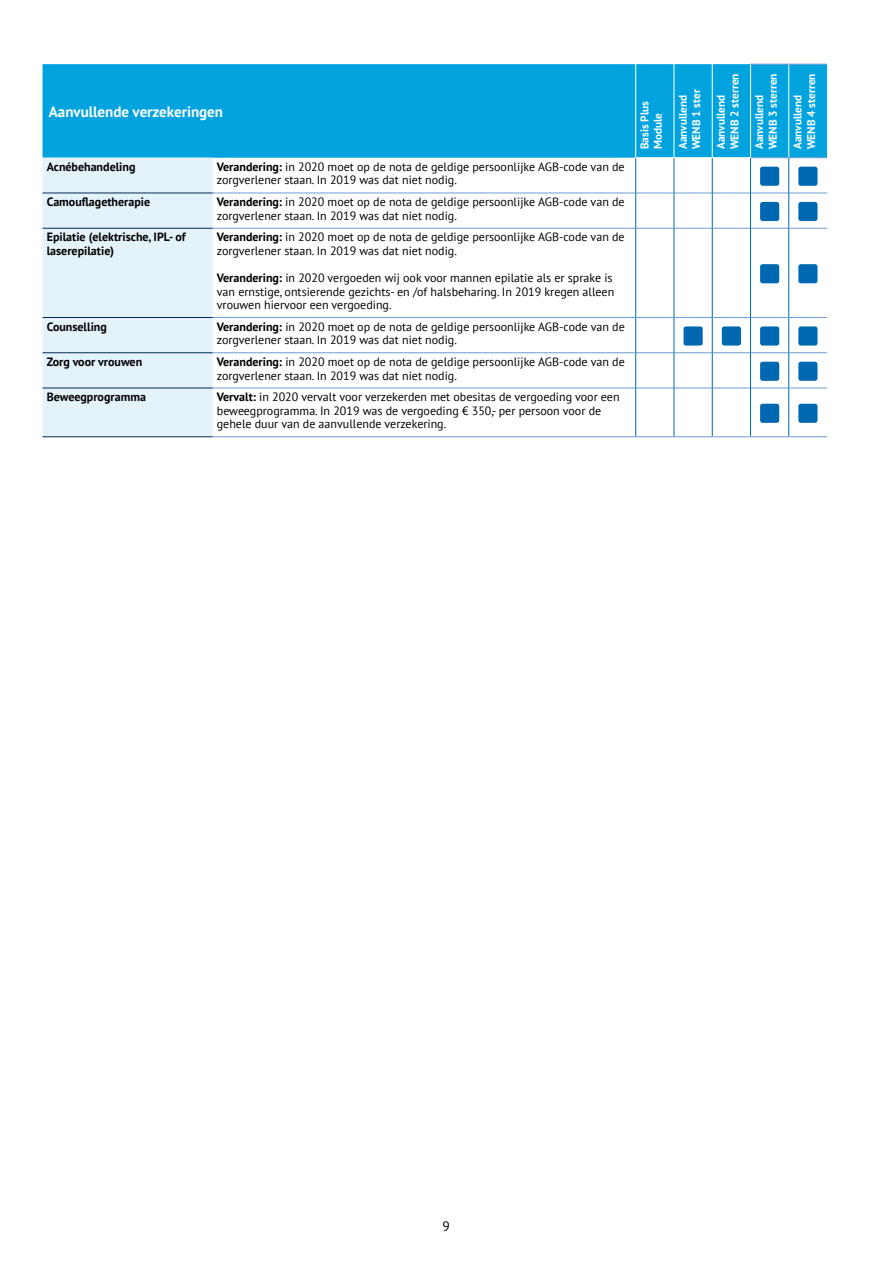
<style>
.page{position:relative;width:893px;height:1263px;background:#fff}
.page>*{position:absolute;margin:0;border:0;box-sizing:border-box;transform-origin:0 0}
.t1{font:700 15px "PT Sans";color:#fff}
.t2{font:13.5px "PT Sans";color:#000}
.t3{font:12px/13.5px "PT Sans";color:#000}
.t4{font:700 12px/13.5px "PT Sans";color:#000}
.t5{font:700 11.25px/13.5px "PT Sans";color:#fff}
.s1{font-weight:700}
</style>
<div class="page">
<div style="left:43px;top:64px;width:784px;height:94px;background:#00a3de"></div>
<div style="left:43px;top:158px;width:170px;height:278px;background:#e4f2fa"></div>
<hr style="left:750px;top:64px;width:39px;height:1px;background:#6f9dce">
<hr style="left:789px;top:64px;width:38px;height:1px;background:#6f9dce">
<hr style="left:750px;top:157px;width:39px;height:1px;background:#6f9dce">
<hr style="left:789px;top:157px;width:38px;height:1px;background:#6f9dce">
<hr style="left:213px;top:193px;width:422px;height:1px;background:#6f9dce">
<hr style="left:636px;top:193px;width:38px;height:1px;background:#6f9dce">
<hr style="left:674px;top:193px;width:38px;height:1px;background:#6f9dce">
<hr style="left:713px;top:193px;width:37px;height:1px;background:#6f9dce">
<hr style="left:751px;top:193px;width:37px;height:1px;background:#6f9dce">
<hr style="left:789px;top:193px;width:38px;height:1px;background:#6f9dce">
<hr style="left:213px;top:228px;width:422px;height:1px;background:#6f9dce">
<hr style="left:636px;top:228px;width:38px;height:1px;background:#6f9dce">
<hr style="left:674px;top:228px;width:38px;height:1px;background:#6f9dce">
<hr style="left:713px;top:228px;width:37px;height:1px;background:#6f9dce">
<hr style="left:751px;top:228px;width:37px;height:1px;background:#6f9dce">
<hr style="left:789px;top:228px;width:38px;height:1px;background:#6f9dce">
<hr style="left:213px;top:317px;width:422px;height:1px;background:#6f9dce">
<hr style="left:636px;top:317px;width:38px;height:1px;background:#6f9dce">
<hr style="left:674px;top:317px;width:38px;height:1px;background:#6f9dce">
<hr style="left:713px;top:317px;width:37px;height:1px;background:#6f9dce">
<hr style="left:751px;top:317px;width:37px;height:1px;background:#6f9dce">
<hr style="left:789px;top:317px;width:38px;height:1px;background:#6f9dce">
<hr style="left:213px;top:352px;width:422px;height:1px;background:#6f9dce">
<hr style="left:636px;top:352px;width:38px;height:1px;background:#6f9dce">
<hr style="left:674px;top:352px;width:38px;height:1px;background:#6f9dce">
<hr style="left:713px;top:352px;width:37px;height:1px;background:#6f9dce">
<hr style="left:751px;top:352px;width:37px;height:1px;background:#6f9dce">
<hr style="left:789px;top:352px;width:38px;height:1px;background:#6f9dce">
<hr style="left:213px;top:388px;width:422px;height:1px;background:#6f9dce">
<hr style="left:636px;top:388px;width:38px;height:1px;background:#6f9dce">
<hr style="left:674px;top:388px;width:38px;height:1px;background:#6f9dce">
<hr style="left:713px;top:388px;width:37px;height:1px;background:#6f9dce">
<hr style="left:751px;top:388px;width:37px;height:1px;background:#6f9dce">
<hr style="left:789px;top:388px;width:38px;height:1px;background:#6f9dce">
<hr style="left:213px;top:436px;width:423px;height:1px;background:#6f9dce">
<hr style="left:636px;top:436px;width:38px;height:1px;background:#6f9dce">
<hr style="left:674px;top:436px;width:38px;height:1px;background:#6f9dce">
<hr style="left:712px;top:436px;width:38px;height:1px;background:#6f9dce">
<hr style="left:750px;top:436px;width:39px;height:1px;background:#6f9dce">
<hr style="left:789px;top:436px;width:38px;height:1px;background:#6f9dce">
<hr style="left:788px;top:158px;width:1px;height:35px;background:#0068b0">
<hr style="left:788px;top:193px;width:1px;height:35px;background:#0068b0">
<hr style="left:788px;top:228px;width:1px;height:89px;background:#0068b0">
<hr style="left:788px;top:317px;width:1px;height:36px;background:#0068b0">
<hr style="left:788px;top:353px;width:1px;height:35px;background:#0068b0">
<hr style="left:788px;top:388px;width:1px;height:48px;background:#0068b0">
<hr style="left:750px;top:158px;width:1px;height:35px;background:#0068b0">
<hr style="left:750px;top:193px;width:1px;height:35px;background:#0068b0">
<hr style="left:750px;top:228px;width:1px;height:89px;background:#0068b0">
<hr style="left:750px;top:317px;width:1px;height:36px;background:#0068b0">
<hr style="left:750px;top:353px;width:1px;height:35px;background:#0068b0">
<hr style="left:750px;top:388px;width:1px;height:48px;background:#0068b0">
<hr style="left:712px;top:158px;width:1px;height:35px;background:#0068b0">
<hr style="left:712px;top:193px;width:1px;height:35px;background:#0068b0">
<hr style="left:712px;top:228px;width:1px;height:89px;background:#0068b0">
<hr style="left:712px;top:317px;width:1px;height:36px;background:#0068b0">
<hr style="left:712px;top:353px;width:1px;height:35px;background:#0068b0">
<hr style="left:712px;top:388px;width:1px;height:48px;background:#0068b0">
<hr style="left:635px;top:64px;width:1px;height:94px;background:#fff">
<hr style="left:673px;top:64px;width:1px;height:94px;background:#fff">
<hr style="left:712px;top:64px;width:1px;height:94px;background:#fff">
<hr style="left:750px;top:65px;width:1px;height:92px;background:#fff">
<hr style="left:674px;top:158px;width:1px;height:35px;background:#0068b0">
<hr style="left:674px;top:193px;width:1px;height:35px;background:#0068b0">
<hr style="left:674px;top:228px;width:1px;height:89px;background:#0068b0">
<hr style="left:674px;top:317px;width:1px;height:36px;background:#0068b0">
<hr style="left:674px;top:353px;width:1px;height:35px;background:#0068b0">
<hr style="left:674px;top:388px;width:1px;height:48px;background:#0068b0">
<hr style="left:788px;top:65px;width:1px;height:92px;background:#fff">
<hr style="left:635px;top:158px;width:1px;height:35px;background:#0068b0">
<hr style="left:635px;top:193px;width:1px;height:35px;background:#0068b0">
<hr style="left:635px;top:228px;width:1px;height:89px;background:#0068b0">
<hr style="left:635px;top:317px;width:1px;height:36px;background:#0068b0">
<hr style="left:635px;top:353px;width:1px;height:35px;background:#0068b0">
<hr style="left:635px;top:388px;width:1px;height:48px;background:#0068b0">
<hr style="left:635px;top:157px;width:39px;height:1px;background:#fff">
<hr style="left:674px;top:157px;width:38px;height:1px;background:#fff">
<hr style="left:712px;top:157px;width:38px;height:1px;background:#fff">
<hr style="left:43px;top:193px;width:170px;height:1px;background:#002954">
<hr style="left:43px;top:228px;width:170px;height:1px;background:#002954">
<hr style="left:43px;top:317px;width:170px;height:1px;background:#002954">
<hr style="left:43px;top:352px;width:170px;height:1px;background:#002954">
<hr style="left:43px;top:388px;width:170px;height:1px;background:#002954">
<hr style="left:43px;top:436px;width:170px;height:1px;background:#002954">
<div style="left:760px;top:167px;width:19px;height:19px;background:#0068b0;border-radius:3px"></div>
<div style="left:798px;top:167px;width:19px;height:19px;background:#0068b0;border-radius:3px"></div>
<div style="left:760px;top:202px;width:19px;height:19px;background:#0068b0;border-radius:3px"></div>
<div style="left:798px;top:202px;width:19px;height:19px;background:#0068b0;border-radius:3px"></div>
<div style="left:760px;top:264px;width:19px;height:19px;background:#0068b0;border-radius:3px"></div>
<div style="left:798px;top:264px;width:19px;height:19px;background:#0068b0;border-radius:3px"></div>
<div style="left:684px;top:326px;width:19px;height:20px;background:#0068b0;border-radius:3px"></div>
<div style="left:722px;top:326px;width:19px;height:20px;background:#0068b0;border-radius:3px"></div>
<div style="left:760px;top:326px;width:19px;height:20px;background:#0068b0;border-radius:3px"></div>
<div style="left:798px;top:326px;width:19px;height:20px;background:#0068b0;border-radius:3px"></div>
<div style="left:760px;top:362px;width:19px;height:19px;background:#0068b0;border-radius:3px"></div>
<div style="left:798px;top:362px;width:19px;height:19px;background:#0068b0;border-radius:3px"></div>
<div style="left:760px;top:404px;width:19px;height:19px;background:#0068b0;border-radius:3px"></div>
<div style="left:798px;top:404px;width:19px;height:19px;background:#0068b0;border-radius:3px"></div>
<p class="t1" style="left:49px;top:101px;width:176px">Aanvullende verzekeringen</p>
<p class="t5" style="left:637px;top:149px;width:50px;rotate:-90deg">Basis Plus<br>Module</p>
<p class="t4" style="left:47px;top:160px;width:90px">Acnébehandeling</p>
<p class="t3" style="left:217px;top:160px;width:409px"><span class="s1">Verandering:</span> in 2020 moet op de nota de geldige persoonlijke AGB-code van de zorgverlener staan. In 2019 was dat niet nodig.</p>
<p class="t4" style="left:47px;top:195px;width:105px">Camouflagetherapie</p>
<p class="t3" style="left:217px;top:195px;width:409px"><span class="s1">Verandering:</span> in 2020 moet op de nota de geldige persoonlijke AGB-code van de zorgverlener staan. In 2019 was dat niet nodig.</p>
<p class="t4" style="left:47px;top:230px;width:140px">Epilatie (elektrische, IPL- of laserepilatie)</p>
<p class="t3" style="left:217px;top:230px;width:409px"><span class="s1">Verandering:</span> in 2020 moet op de nota de geldige persoonlijke AGB-code van de zorgverlener staan. In 2019 was dat niet nodig.</p>
<p class="t3" style="left:217px;top:271px;width:399px"><span class="s1">Verandering:</span> in 2020 vergoeden wij ook voor mannen epilatie als er sprake is van ernstige, ontsierende gezichts- en /of halsbeharing. In 2019 kregen alleen vrouwen hiervoor een vergoeding.</p>
<p class="t4" style="left:47px;top:320px;width:62px">Counselling</p>
<p class="t3" style="left:217px;top:319px;width:409px"><span class="s1">Verandering:</span> in 2020 moet op de nota de geldige persoonlijke AGB-code van de zorgverlener staan. In 2019 was dat niet nodig.</p>
<p class="t4" style="left:47px;top:355px;width:97px">Zorg voor vrouwen</p>
<p class="t3" style="left:217px;top:355px;width:409px"><span class="s1">Verandering:</span> in 2020 moet op de nota de geldige persoonlijke AGB-code van de zorgverlener staan. In 2019 was dat niet nodig.</p>
<p class="t4" style="left:47px;top:390px;width:101px">Beweegprogramma</p>
<p class="t3" style="left:217px;top:390px;width:404px"><span class="s1">Vervalt:</span> in 2020 vervalt voor verzekerden met obesitas de vergoeding voor een beweegprogramma. In 2019 was de vergoeding € 350,- per persoon voor de gehele duur van de aanvullende verzekering.</p>
<p class="t5" style="left:676px;top:149px;width:61px;rotate:-90deg">Aanvullend<br>WENB 1 ster</p>
<p class="t5" style="left:714px;top:149px;width:77px;rotate:-90deg">Aanvullend<br>WENB 2 sterren</p>
<p class="t5" style="left:752px;top:149px;width:77px;rotate:-90deg">Aanvullend<br>WENB 3 sterren</p>
<p class="t5" style="left:791px;top:149px;width:77px;rotate:-90deg">Aanvullend<br>WENB 4 sterren</p>
<p class="t2" style="left:442px;top:1217px;width:9px">9</p>
</div>
